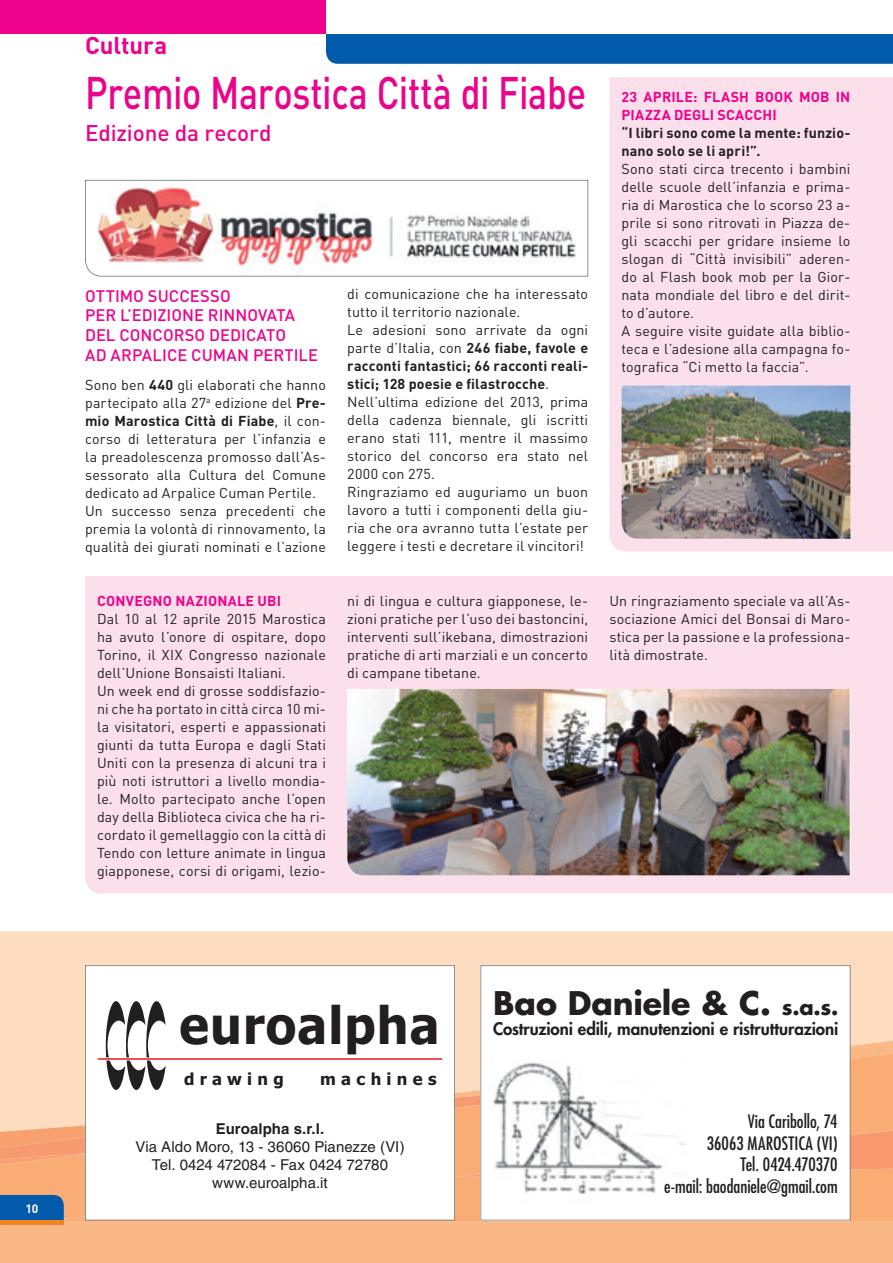
<style>
.page{position:relative;width:893px;height:1263px;background:#fff}
.page>*{position:absolute;margin:0;border:0;box-sizing:border-box;transform-origin:0 0}
.t1{font:700 51.75px "Tahoma";letter-spacing:.025em;color:#231f20;scale:.96 1}
.t2{font:500 45px "DIN";letter-spacing:-.01em;color:#ed028c;scale:.8 1}
.t3{font:700 31.65px "Futura";letter-spacing:-.005em;color:#231f20}
.t4{font:700 24px "DIN";letter-spacing:-.005em;color:#ed028c}
.t5{font:500 22.5px "DIN";letter-spacing:-.005em;color:#ed028c}
.t6{font:condensed 18px/21.6px "Futura";color:#231f20;text-align:right}
.t7{font:800 16.95px "Futura";letter-spacing:-.01em;color:#231f20}
.t8{font:500 16.5px/19.8px "DIN";color:#ed028c}
.t9{font:700 16.5px "Tahoma";letter-spacing:.32em;color:#231f20}
.t10{font:15px/18px "Helvetica";letter-spacing:.005em;color:#231f20;text-align:center}
.t11{font:700 15px "Helvetica";letter-spacing:.005em;color:#231f20}
.t12{font:14.25px/18px "DIN";letter-spacing:.01em;color:#231f20}
.t13{font:700 14.25px/18px "DIN";letter-spacing:.01em;color:#ed028c}
.t14{font:700 14.25px/18px "DIN";letter-spacing:.01em;color:#231f20}
.t15{font:700 12px "DIN";color:#fff}
.s1{font-weight:700}
.s2{font-size:21.15px}
</style>
<div class="page">
<div style="left:0;top:931px;width:893px;height:110px;background:#fddcbf"></div>
<div style="left:0;top:1041px;width:893px;height:222px;background:#fab887"></div>
<svg style="left:0;top:1053px;width:893px;height:172px;background:#fac69d"></svg>
<svg style="left:0;top:1105px;width:893px;height:116px;background:#e0a681"></svg>
<div style="left:0;top:1220px;width:64px;height:5px;background:#f58220"></div>
<div style="left:0;top:0;width:326px;height:34px;background:#ed028c"></div>
<div style="left:326px;top:34px;width:567px;height:30px;background:#015aaa"></div>
<svg style="left:85px;top:180px;width:503px;height:97px"></svg>
<div style="left:609px;top:77px;width:284px;height:474px;background:#fbdfeb"></div>
<div style="left:85px;top:576px;width:808px;height:317px;background:#fbdfeb"></div>
<img style="left:347px;top:689px;width:503px;height:186px">
<img style="left:621px;top:385px;width:229px;height:154px">
<svg style="left:85px;top:965px;width:370px;height:255px"></svg>
<svg style="left:480px;top:965px;width:370px;height:255px"></svg>
<p class="t15" style="left:25px;top:1201px;width:15px">10</p>
<h3 class="t4" style="left:85px;top:30px;width:84px">Cultura</h3>
<h2 class="t2" style="left:85px;top:64px;width:628px">Premio Marostica Città di Fiabe</h2>
<h3 class="t5" style="left:85px;top:118px;width:188px">Edizione da record</h3>
<p class="t8" style="left:85px;top:285px;width:235px">OTTIMO SUCCESSO<br>PER L’EDIZIONE RINNOVATA<br>DEL CONCORSO DEDICATO<br>AD ARPALICE CUMAN PERTILE</p>
<p class="t12" style="left:85px;top:375px;width:242px">Sono ben <span class="s1">440</span> gli elaborati che hanno partecipato alla 27<sup>a</sup> edizione del <span class="s1">Pre&shy;mio Marostica Città di Fiabe</span>, il con&shy;corso di letteratura per l’infanzia e la preadolescenza promosso dall’As&shy;sessorato alla Cultura del Comune dedicato ad Arpalice Cuman Pertile.<br>Un successo senza precedenti che premia la volontà di rinnovamento, la qualità dei giurati nominati e l’azione</p>
<p class="t12" style="left:347px;top:285px;width:242px">di comunicazione che ha interessato tutto il territorio nazionale.<br>Le adesioni sono arrivate da ogni parte d’Italia, con <span class="s1">246 fiabe, favole e racconti fantastici; 66 racconti reali&shy;stici; 128 poesie e filastrocche</span>.<br>Nell’ultima edizione del 2013, prima della cadenza biennale, gli iscritti erano stati 111, mentre il massimo storico del concorso era stato nel 2000 con 275.<br>Ringraziamo ed auguriamo un buon lavoro a tutti i componenti della giu&shy;ria che ora avranno tutta l’estate per leggere i testi e decretare il vincitori!</p>
<p class="t13" style="left:621px;top:87px;width:230px">23 APRILE: FLASH BOOK MOB IN<br>PIAZZA DEGLI SCACCHI</p>
<p class="t14" style="left:621px;top:123px;width:230px">“I libri sono come la mente: funzio&shy;nano solo se li apri!”.</p>
<p class="t12" style="left:621px;top:159px;width:230px">Sono stati circa trecento i bambini delle scuole dell’infanzia e prima&shy;ria di Marostica che lo scorso 23 a&shy;prile si sono ritrovati in Piazza de&shy;gli scacchi per gridare insieme lo slogan di “Città invisibili” aderen&shy;do al Flash book mob per la Gior&shy;nata mondiale del libro e del dirit&shy;to d’autore.<br>A seguire visite guidate alla biblio&shy;teca e l’adesione alla campagna fo&shy;tografica “Ci metto la faccia”.</p>
<p class="t13" style="left:97px;top:591px;width:186px">CONVEGNO NAZIONALE UBI</p>
<p class="t12" style="left:97px;top:609px;width:230px">Dal 10 al 12 aprile 2015 Marostica ha avuto l’onore di ospitare, dopo Torino, il XIX Congresso nazionale dell’Unione Bonsaisti Italiani.<br>Un week end di grosse soddisfazio&shy;ni che ha portato in città circa 10 mi&shy;la visitatori, esperti e appassionati giunti da tutta Europa e dagli Stati Uniti con la presenza di alcuni tra i più noti istruttori a livello mondia&shy;le. Molto partecipato anche l’open day della Biblioteca civica che ha ri&shy;cordato il gemellaggio con la città di Tendo con letture animate in lingua giapponese, corsi di origami, lezio-</p>
<p class="t12" style="left:347px;top:591px;width:242px;text-align:justify">ni di lingua e cultura giapponese, le&shy;zioni pratiche per l’uso dei bastoncini, interventi sull’ikebana, dimostrazioni pratiche di arti marziali e un concerto di campane tibetane.</p>
<p class="t12" style="left:609px;top:591px;width:242px;text-align:justify">Un ringraziamento speciale va all’As&shy;sociazione Amici del Bonsai di Maro&shy;stica per la passione e la professiona&shy;lità dimostrate.</p>
<h1 class="t1" style="left:179px;top:992px;width:272px">euroalpha</h1>
<p class="t9" style="left:184px;top:1068px;width:101px">drawing</p>
<p class="t9" style="left:320px;top:1068px;width:118px">machines</p>
<p class="t11" style="left:216px;top:1120px;width:110px">Euroalpha s.r.l.</p>
<p class="t10" style="left:135px;top:1138px;width:271px">Via Aldo Moro, 13 - 36060 Pianezze (VI)<br>Tel. 0424 472084 - Fax 0424 72780 www.euroalpha.it</p>
<h3 class="t3" style="left:493px;top:981px;width:347px">Bao Daniele &amp; C. <span class="s2">s.a.s.</span></h3>
<p class="t7" style="left:493px;top:1018px;width:347px">Costruzioni edili, manutenzioni e ristrutturazioni</p>
<p class="t6" style="left:664px;top:1110px;width:175px">Via Caribollo, 74<br>36063 MAROSTICA (VI)<br>Tel. 0424.470370<br>e-mail: baodaniele@gmail.com</p>
</div>
